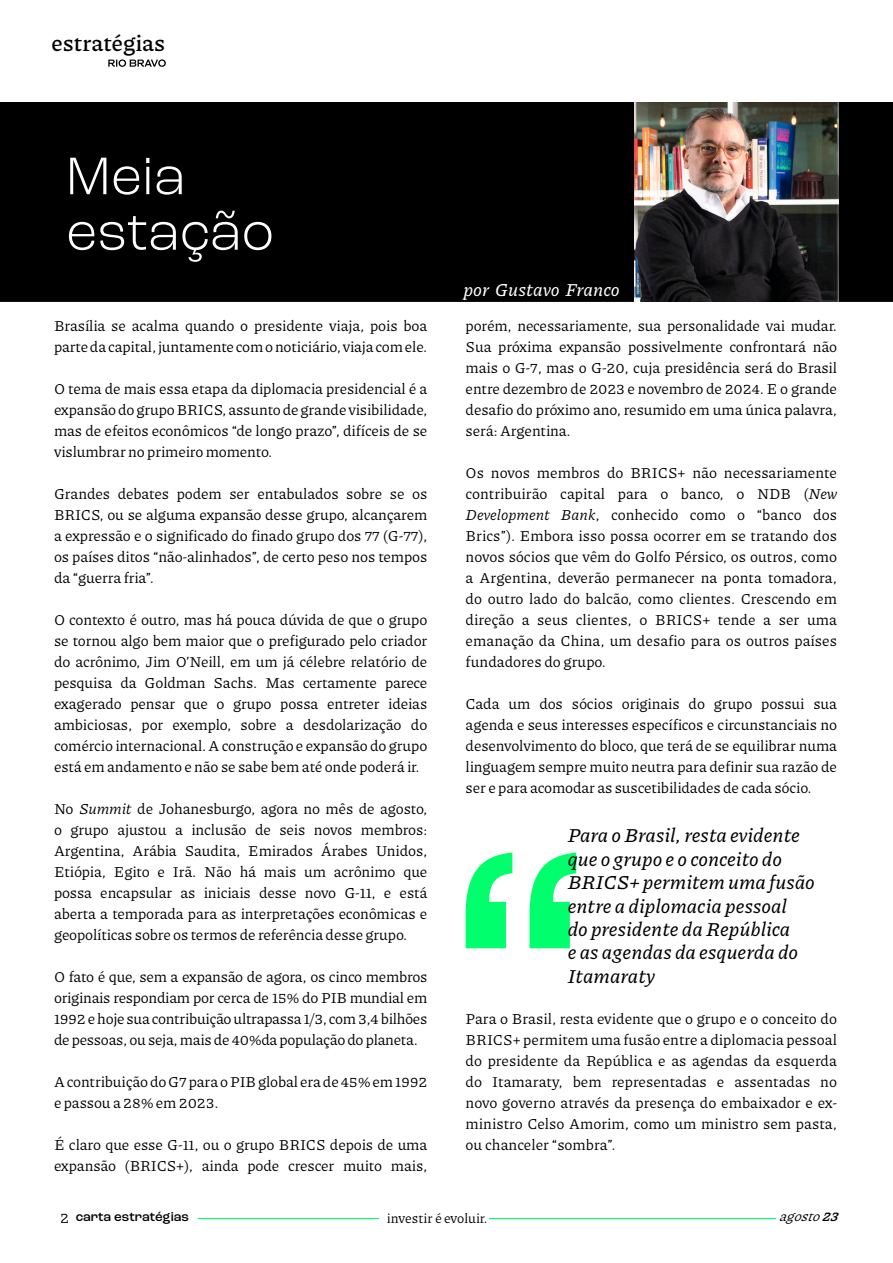
<style>
.page{position:relative;width:893px;height:1263px;background:#fff}
.page>*{position:absolute;margin:0;border:0;box-sizing:border-box;transform-origin:0 0}
.t1{font:300 55.5px "Roc Grotesk";color:#fff}
.t2{font:600 22.5px "Piazzolla";color:#000}
.t3{font:italic 500 19.5px/23.4px "Piazzolla";color:#000}
.t4{font:italic 500 18px "Piazzolla";color:#fff}
.t5{font:15px/21px "Piazzolla";letter-spacing:-.01em;color:#000;text-align:justify}
.t6{font:13.5px "Piazzolla";color:#000}
.t7{font:500 13.5px "Roc Grotesk";color:#000}
.t8{font:italic 13.5px "Piazzolla";color:#000}
.s1{font-style:italic}
.s2{font-weight:700}
</style>
<div class="page">
<svg style="left:108px;top:59px;width:58px;height:8px"></svg>
<hr style="left:198px;top:1218px;width:181px;height:1px;background:#00ff6d">
<hr style="left:489px;top:1218px;width:287px;height:1px;background:#00ff6d">
<div style="left:0;top:102px;width:893px;height:200px;background:#000"></div>
<img style="left:634px;top:102px;width:205px;height:200px">
<svg style="left:466px;top:853px;width:110px;height:95px"></svg>
<h2 class="t2" style="left:51px;top:30px;width:115px">estratégias</h2>
<p class="t1" style="left:66px;top:143px;width:121px">Meia</p>
<p class="t1" style="left:66px;top:198px;width:210px">estação</p>
<p class="t5" style="left:54px;top:315px;width:375px">Brasília se acalma quando o presidente viaja, pois boa parte da capital, juntamente com o noticiário, viaja com ele.</p>
<p class="t5" style="left:54px;top:378px;width:375px">O tema de mais essa etapa da diplomacia presidencial é a expansão do grupo BRICS, assunto de grande visibilidade, mas de efeitos econômicos “de longo prazo”, difíceis de se vislumbrar no primeiro momento.</p>
<p class="t5" style="left:54px;top:483px;width:375px">Grandes debates podem ser entabulados sobre se os BRICS, ou se alguma expansão desse grupo, alcançarem a expressão e o significado do finado grupo dos 77 (G-77), os países ditos “não-alinhados”, de certo peso nos tempos da “guerra fria”.</p>
<p class="t5" style="left:54px;top:609px;width:375px">O contexto é outro, mas há pouca dúvida de que o grupo se tornou algo bem maior que o prefigurado pelo criador do acrônimo, Jim O’Neill, em um já célebre relatório de pesquisa da Goldman Sachs. Mas certamente parece exagerado pensar que o grupo possa entreter ideias ambiciosas, por exemplo, sobre a desdolarização do comércio internacional. A construção e expansão do grupo está em andamento e não se sabe bem até onde poderá ir.</p>
<p class="t5" style="left:54px;top:798px;width:375px">No <span class="s1">Summit</span> de Johanesburgo, agora no mês de agosto, o grupo ajustou a inclusão de seis novos membros:<br>Argentina, Arábia Saudita, Emirados Árabes Unidos, Etiópia, Egito e Irã. Não há mais um acrônimo que possa encapsular as iniciais desse novo G-11, e está aberta a temporada para as interpretações econômicas e geopolíticas sobre os termos de referência desse grupo.</p>
<p class="t5" style="left:54px;top:966px;width:375px">O fato é que, sem a expansão de agora, os cinco membros originais respondiam por cerca de 15% do PIB mundial em 1992 e hoje sua contribuição ultrapassa 1/3, com 3,4 bilhões de pessoas, ou seja, mais de 40%da população do planeta.</p>
<p class="t5" style="left:54px;top:1071px;width:375px">A contribuição do G7 para o PIB global era de 45% em 1992 e passou a 28% em 2023.</p>
<p class="t5" style="left:54px;top:1134px;width:375px">É claro que esse G-11, ou o grupo BRICS depois de uma expansão (BRICS+), ainda pode crescer muito mais,</p>
<p class="t4" style="left:463px;top:279px;width:158px">por Gustavo Franco</p>
<p class="t5" style="left:466px;top:315px;width:373px">porém, necessariamente, sua personalidade vai mudar.<br>Sua próxima expansão possivelmente confrontará não mais o G-7, mas o G-20, cuja presidência será do Brasil entre dezembro de 2023 e novembro de 2024. E o grande desafio do próximo ano, resumido em uma única palavra, será: Argentina.</p>
<p class="t5" style="left:466px;top:462px;width:373px">Os novos membros do BRICS+ não necessariamente contribuirão capital para o banco, o NDB (<span class="s1">New Development Bank</span>, conhecido como o “banco dos Brics”). Embora isso possa ocorrer em se tratando dos novos sócios que vêm do Golfo Pérsico, os outros, como a Argentina, deverão permanecer na ponta tomadora, do outro lado do balcão, como clientes. Crescendo em direção a seus clientes, o BRICS+ tende a ser uma emanação da China, um desafio para os outros países fundadores do grupo.</p>
<p class="t5" style="left:466px;top:693px;width:373px">Cada um dos sócios originais do grupo possui sua agenda e seus interesses específicos e circunstanciais no desenvolvimento do bloco, que terá de se equilibrar numa linguagem sempre muito neutra para definir sua razão de ser e para acomodar as suscetibilidades de cada sócio.</p>
<p class="t3" style="left:568px;top:823px;width:249px">Para o Brasil, resta evidente que o grupo e o conceito do<br>BRICS+ permitem uma fusão entre a diplomacia pessoal<br>do presidente da República<br>e as agendas da esquerda do<br>Itamaraty</p>
<p class="t5" style="left:466px;top:1008px;width:373px">Para o Brasil, resta evidente que o grupo e o conceito do BRICS+ permitem uma fusão entre a diplomacia pessoal do presidente da República e as agendas da esquerda do Itamaraty, bem representadas e assentadas no novo governo através da presença do embaixador e ex&shy;ministro Celso Amorim, como um ministro sem pasta, ou chanceler “sombra”.</p>
<p class="t5" style="left:60px;top:1207px;width:10px">2</p>
<p class="t7" style="left:76px;top:1208px;width:115px">carta estratégias</p>
<p class="t6" style="left:387px;top:1210px;width:102px">investir é evoluir.</p>
<p class="t8" style="left:779px;top:1208px;width:66px">agosto<span class="s2">23</span></p>
</div>
